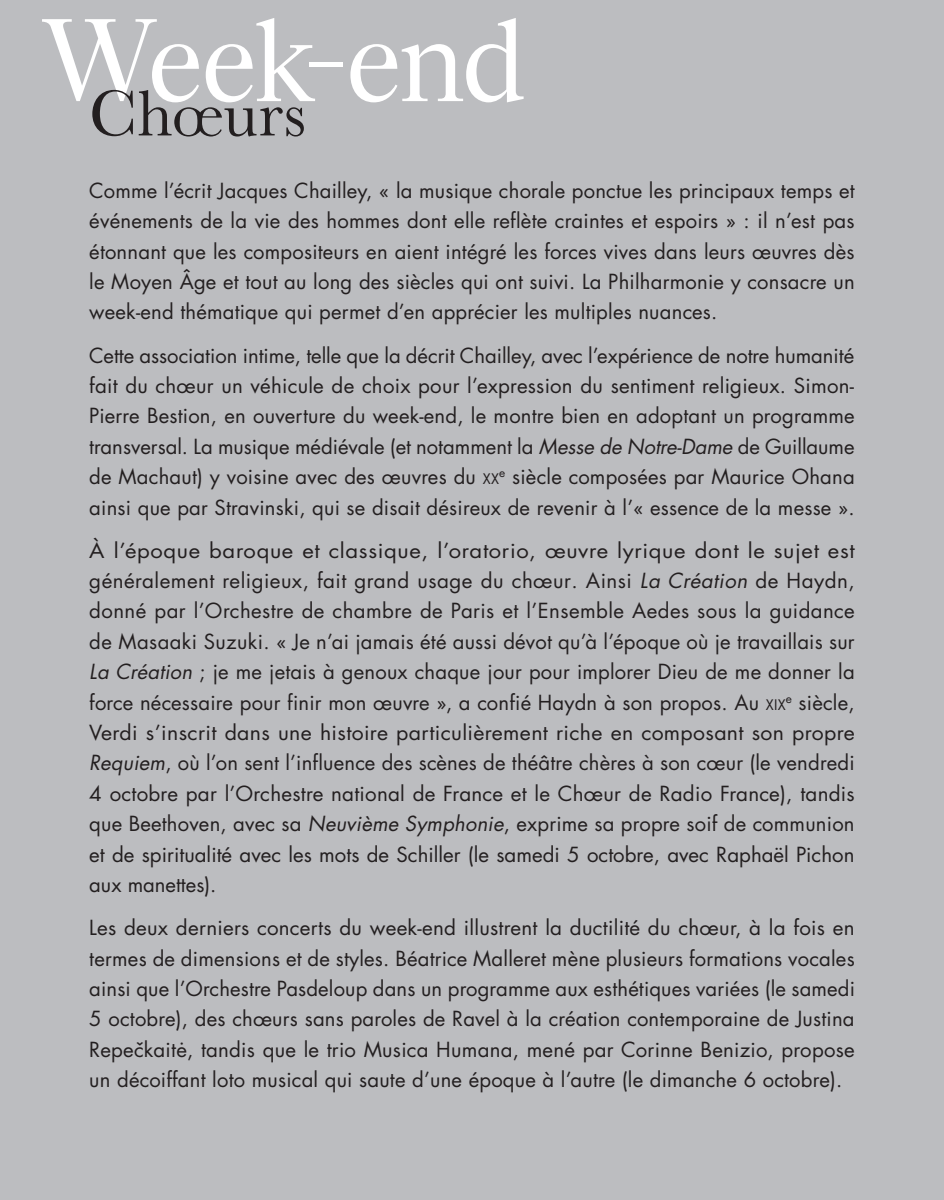
<style>
.page{position:relative;width:944px;height:1200px;background:#fff}
.page>*{position:absolute;margin:0;border:0;box-sizing:border-box;transform-origin:0 0}
.t1{font:117px "Nantes";letter-spacing:-.03em;color:#fff}
.t2{font:67.5px "Baskerville MT Pro";letter-spacing:-.01em;color:#231f20}
.t3{font:20.25px/30.4px "Futura LTW1 G";letter-spacing:.01em;color:#231f20;text-align:justify}
.t4{font:20.25px/30.4px "Futura LTW1 G";letter-spacing:.01em;color:#231f20;text-align:justify;scale:1.09 1}
.s1{font-style:italic}
.s2{font-size:14.17px}
</style>
<div class="page">
<div style="left:0;top:0;width:944px;height:1199px;background:#bcbdc0"></div>
<p class="t1" style="left:41px;top:-23px;width:486px">Week-end</p>
<p class="t2" style="left:89px;top:74px;width:218px">Chœurs</p>
<p class="t3" style="left:89px;top:173px;width:767px">Comme l’écrit Jacques Chailley, « la musique chorale ponctue les principaux temps et événements de la vie des hommes dont elle reflète craintes et espoirs » : il n’est pas étonnant que les compositeurs en aient intégré les forces vives dans leurs œuvres dès le Moyen Âge et tout au long des siècles qui ont suivi. La Philharmonie y consacre un week-end thématique qui permet d’en apprécier les multiples nuances.</p>
<p class="t3" style="left:89px;top:338px;width:767px">Cette association intime, telle que la décrit Chailley, avec l’expérience de notre humanité fait du chœur un véhicule de choix pour l’expression du sentiment religieux. Simon-Pierre Bestion, en ouverture du week-end, le montre bien en adoptant un programme transversal. La musique médiévale (et notamment la <span class="s1">Messe de Notre-Dame</span> de Guillaume de Machaut) y voisine avec des œuvres du <span class="s2">XX</span><sup>e</sup> siècle composées par Maurice Ohana ainsi que par Stravinski, qui se disait désireux de revenir à l’« essence de la messe ».</p>
<p class="t4" style="left:89px;top:533px;width:704px">À l’époque baroque et classique, l’oratorio, œuvre lyrique dont le sujet est généralement religieux, fait grand usage du chœur. Ainsi <span class="s1">La Création</span> de Haydn, donné par l’Orchestre de chambre de Paris et l’Ensemble Aedes sous la guidance de Masaaki Suzuki. « Je n’ai jamais été aussi dévot qu’à l’époque où je travaillais sur <span class="s1">La Création</span> ; je me jetais à genoux chaque jour pour implorer Dieu de me donner la force nécessaire pour finir mon œuvre », a confié Haydn à son propos. Au <span class="s2">XIX</span><sup>e</sup> siècle, Verdi s’inscrit dans une histoire particulièrement riche en composant son propre <span class="s1">Requiem</span>, où l’on sent l’influence des scènes de théâtre chères à son cœur (le vendredi 4 octobre par l’Orchestre national de France et le Chœur de Radio France), tandis que Beethoven, avec sa <span class="s1">Neuvième Symphonie</span>, exprime sa propre soif de communion et de spiritualité avec les mots de Schiller (le samedi 5 octobre, avec Raphaël Pichon aux manettes).</p>
<p class="t3" style="left:89px;top:910px;width:767px">Les deux derniers concerts du week-end illustrent la ductilité du chœur, à la fois en termes de dimensions et de styles. Béatrice Malleret mène plusieurs formations vocales ainsi que l’Orchestre Pasdeloup dans un programme aux esthétiques variées (le samedi 5 octobre), des chœurs sans paroles de Ravel à la création contemporaine de Justina Repečkaitė, tandis que le trio Musica Humana, mené par Corinne Benizio, propose un décoiffant loto musical qui saute d’une époque à l’autre (le dimanche 6 octobre).</p>
</div>
